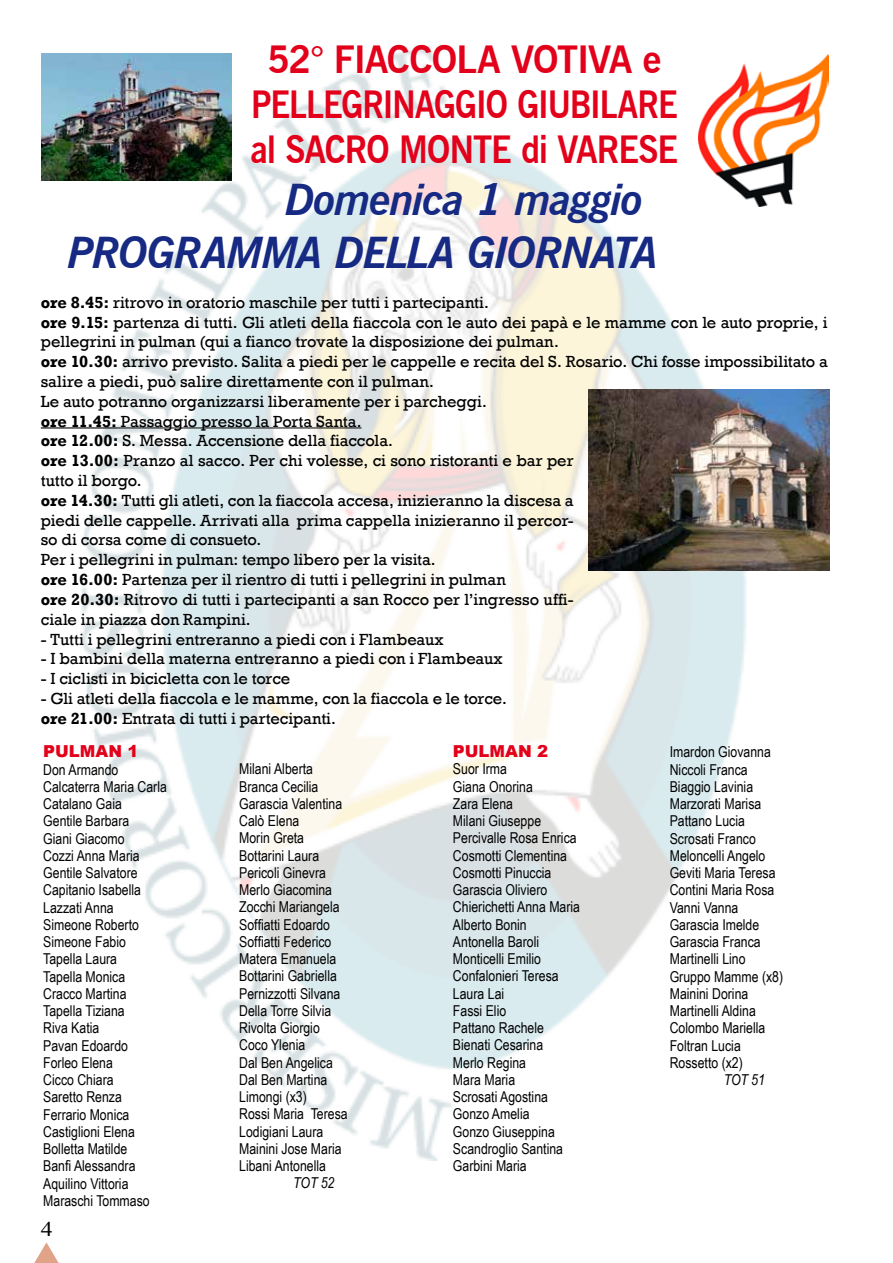
<style>
.page{position:relative;width:893px;height:1263px;background:#fff}
.page>*{position:absolute;margin:0;border:0;box-sizing:border-box;transform-origin:0 0}
.t1{font:italic 700 43.5px/52.2px "News Gothic BT";letter-spacing:-.025em;color:#162983}
.t2{font:700 37.5px/45px "News Gothic BT";letter-spacing:-.03em;color:#e2001a;text-align:center}
.t3{font:20.7px "Times New Roman";color:#000;scale:1.16 1}
.t4{font:16.5px/19.8px "Rockwell";letter-spacing:-.005em;color:#000}
.t5{font:900 16.5px "Arial";color:#e2001a}
.t6{font:15px/17.2px "Arial Narrow";color:#000}
.t7{font:italic 15px "Arial Narrow";color:#000}
.s1{font-weight:700}
</style>
<div class="page">
<svg style="left:34px;top:1242px;width:25px;height:21px"></svg>
<img style="left:67px;top:47px;width:713px;height:1113px">
<hr style="left:41px;top:427px;width:76px;height:1px;background:#000">
<hr style="left:117px;top:427px;width:245px;height:1px;background:#000">
<img style="left:698px;top:53px;width:130px;height:154px">
<img style="left:589px;top:390px;width:240px;height:180px">
<img style="left:42px;top:53px;width:190px;height:127px">
<h2 class="t2" style="left:251px;top:37px;width:429px">52° FIACCOLA VOTIVA e<br>PELLEGRINAGGIO GIUBILARE al SACRO MONTE di VARESE</h2>
<h1 class="t1" style="left:68px;top:173px;width:592px;text-indent:218px">Domenica 1 maggio<br>PROGRAMMA DELLA GIORNATA</h1>
<p class="t4" style="left:41px;top:293px;width:789px"><span class="s1">ore 8.45:</span> ritrovo in oratorio maschile per tutti i partecipanti.<br><span class="s1">ore 9.15:</span> partenza di tutti. Gli atleti della fiaccola con le auto dei papà e le mamme con le auto proprie, i pellegrini in pulman (qui a fianco trovate la disposizione dei pulman.<br><span class="s1">ore 10.30:</span> arrivo previsto. Salita a piedi per le cappelle e recita del S. Rosario. Chi fosse impossibilitato a salire a piedi, può salire direttamente con il pulman.<br>Le auto potranno organizzarsi liberamente per i parcheggi.<br><span class="s1">ore 11.45:</span> Passaggio presso la Porta Santa.<br><span class="s1">ore 12.00:</span> S. Messa. Accensione della fiaccola.<br><span class="s1">ore 13.00:</span> Pranzo al sacco. Per chi volesse, ci sono ristoranti e bar per<br>tutto il borgo.<br><span class="s1">ore 14.30:</span> Tutti gli atleti, con la fiaccola accesa, inizieranno la discesa a<br>piedi delle cappelle. Arrivati alla prima cappella inizieranno il percor-<br>so di corsa come di consueto.<br>Per i pellegrini in pulman: tempo libero per la visita.<br><span class="s1">ore 16.00:</span> Partenza per il rientro di tutti i pellegrini in pulman<br><span class="s1">ore 20.30:</span> Ritrovo di tutti i partecipanti a san Rocco per l’ingresso uffi-<br>ciale in piazza don Rampini.</p>
<p class="t4" style="left:41px;top:629px;width:404px">- Tutti i pellegrini entreranno a piedi con i Flambeaux</p>
<p class="t4" style="left:41px;top:649px;width:463px">- I bambini della materna entreranno a piedi con i Flambeaux</p>
<p class="t4" style="left:41px;top:669px;width:251px">- I ciclisti in bicicletta con le torce</p>
<p class="t4" style="left:41px;top:689px;width:468px">- Gli atleti della fiaccola e le mamme, con la fiaccola e le torce. <span class="s1">ore 21.00:</span> Entrata di tutti i partecipanti.</p>
<p class="t5" style="left:43px;top:739px;width:97px">PULMAN 1</p>
<p class="t6" style="left:43px;top:760px;width:125px">Don Armando<br>Calcaterra Maria Carla<br>Catalano Gaia<br>Gentile Barbara<br>Giani Giacomo<br>Cozzi Anna Maria<br>Gentile Salvatore<br>Capitanio Isabella<br>Lazzati Anna<br>Simeone Roberto<br>Simeone Fabio<br>Tapella Laura<br>Tapella Monica<br>Cracco Martina<br>Tapella Tiziana<br>Riva Katia<br>Pavan Edoardo<br>Forleo Elena<br>Cicco Chiara<br>Saretto Renza<br>Ferrario Monica<br>Castiglioni Elena<br>Bolletta Matilde<br>Banfi Alessandra<br>Aquilino Vittoria<br>Maraschi Tommaso</p>
<p class="t6" style="left:239px;top:760px;width:110px">Milani Alberta<br>Branca Cecilia<br>Garascia Valentina<br>Calò Elena<br>Morin Greta<br>Bottarini Laura<br>Pericoli Ginevra<br>Merlo Giacomina<br>Zocchi Mariangela<br>Soffiatti Edoardo<br>Soffiatti Federico<br>Matera Emanuela<br>Bottarini Gabriella<br>Pernizzotti Silvana<br>Della Torre Silvia<br>Rivolta Giorgio<br>Coco Ylenia<br>Dal Ben Angelica<br>Dal Ben Martina<br>Limongi (x3)<br>Rossi Maria Teresa<br>Lodigiani Laura<br>Mainini Jose Maria<br>Libani Antonella</p>
<p class="t5" style="left:453px;top:739px;width:97px">PULMAN 2</p>
<p class="t6" style="left:453px;top:760px;width:129px">Suor Irma<br>Giana Onorina<br>Zara Elena<br>Milani Giuseppe<br>Percivalle Rosa Enrica<br>Cosmotti Clementina<br>Cosmotti Pinuccia<br>Garascia Oliviero<br>Chierichetti Anna Maria<br>Alberto Bonin<br>Antonella Baroli<br>Monticelli Emilio<br>Confalonieri Teresa<br>Laura Lai<br>Fassi Elio<br>Pattano Rachele<br>Bienati Cesarina<br>Merlo Regina<br>Mara Maria<br>Scrosati Agostina<br>Gonzo Amelia<br>Gonzo Giuseppina<br>Scandroglio Santina<br>Garbini Maria</p>
<p class="t6" style="left:670px;top:743px;width:115px">Imardon Giovanna<br>Niccoli Franca<br>Biaggio Lavinia<br>Marzorati Marisa<br>Pattano Lucia<br>Scrosati Franco<br>Meloncelli Angelo<br>Geviti Maria Teresa<br>Contini Maria Rosa<br>Vanni Vanna<br>Garascia Imelde<br>Garascia Franca<br>Martinelli Lino<br>Gruppo Mamme (x8)<br>Mainini Dorina<br>Martinelli Aldina<br>Colombo Mariella<br>Foltran Lucia<br>Rossetto (x2)</p>
<p class="t7" style="left:724px;top:1069px;width:43px">TOT 51</p>
<p class="t7" style="left:293px;top:1173px;width:43px">TOT 52</p>
<h3 class="t3" style="left:41px;top:1215px;width:12px">4</h3>
</div>
